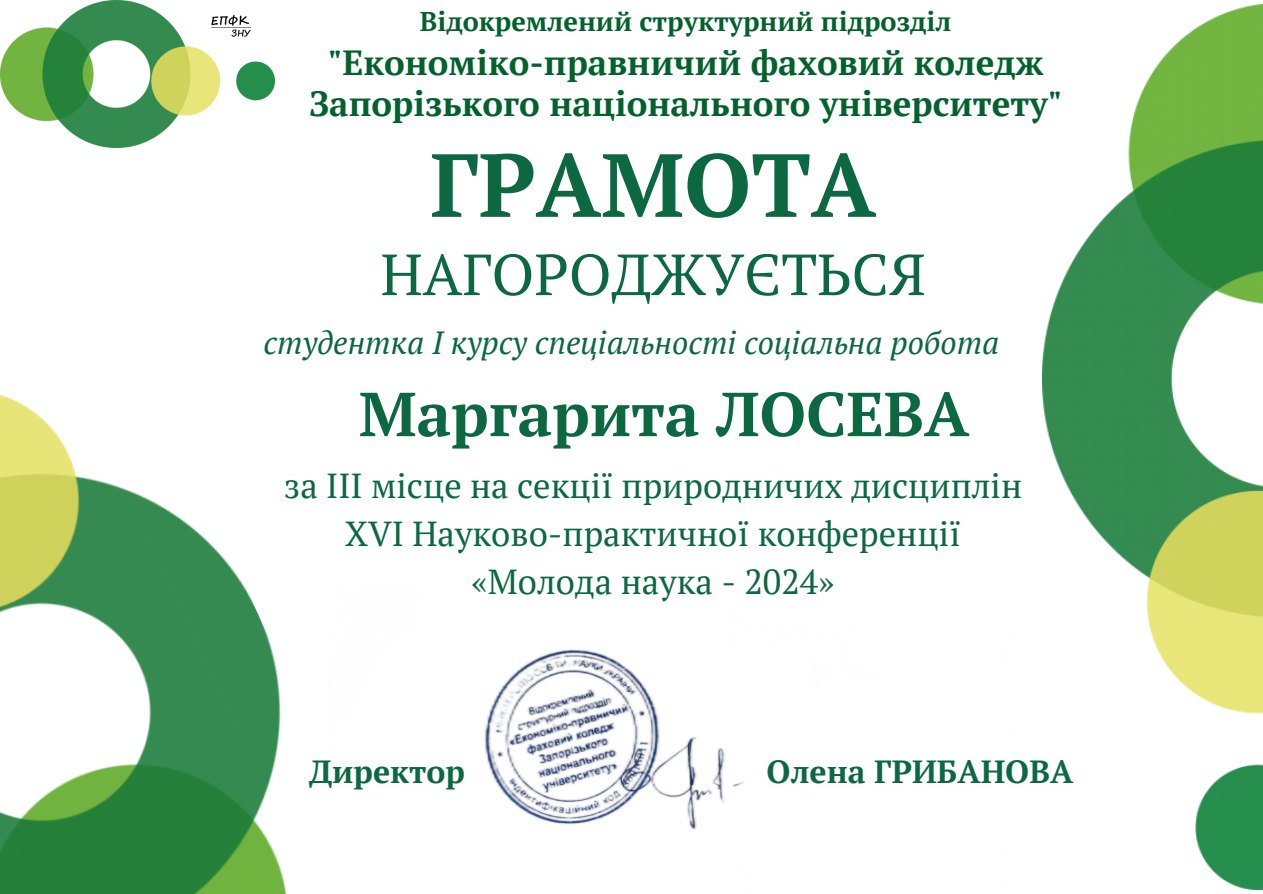
<style>
.page{position:relative;width:1263px;height:894px;background:#fff}
.page>*{position:absolute;margin:0;border:0;box-sizing:border-box;transform-origin:0 0}
.t1{font:700 89.25px "PT Serif";color:#0c6840}
.t2{font:700 61.95px "PT Serif";color:#0c6840}
.t3{font:57.9px "PT Serif";color:#0c6840}
.t4{font:700 34.8px/41.1px "PT Serif";color:#03622c;text-align:center}
.t5{font:34.65px "PT Serif";color:#0c6840}
.t6{font:italic 31.95px "PT Serif";color:#0c6840}
.t7{font:700 31.95px "PT Serif";color:#0c6840}
.t8{font:700 27px "PT Serif";color:#03622c}
</style>
<div class="page">
<img style="left:0;top:0;width:274px;height:147px">
<img style="left:1043px;top:4px;width:220px;height:885px">
<img style="left:0;top:394px;width:287px;height:499px">
<img style="left:484px;top:649px;width:260px;height:181px">
<p class="t8" style="left:420px;top:3px;width:533px">Відокремлений структурний підрозділ</p>
<p class="t4" style="left:309px;top:41px;width:755px">"Економіко-правничий фаховий коледж<br>Запорізького національного університету"</p>
<p class="t1" style="left:430px;top:124px;width:447px">ГРАМОТА</p>
<p class="t3" style="left:381px;top:235px;width:546px">НАГОРОДЖУЄТЬСЯ</p>
<p class="t6" style="left:264px;top:320px;width:737px">студентка І курсу спеціальності соціальна робота</p>
<p class="t2" style="left:359px;top:371px;width:612px">Маргарита ЛОСЕВА</p>
<h2 class="t5" style="left:284px;top:462px;width:740px">за ІІІ місце на секції природничих дисциплін</h2>
<p class="t5" style="left:345px;top:510px;width:618px">XVI Науково-практичної конференції</p>
<h3 class="t5" style="left:472px;top:557px;width:364px">«Молода наука - 2024»</h3>
<p class="t7" style="left:309px;top:750px;width:157px">Директор</p>
<p class="t7" style="left:767px;top:750px;width:308px">Олена ГРИБАНОВА</p>
</div>
